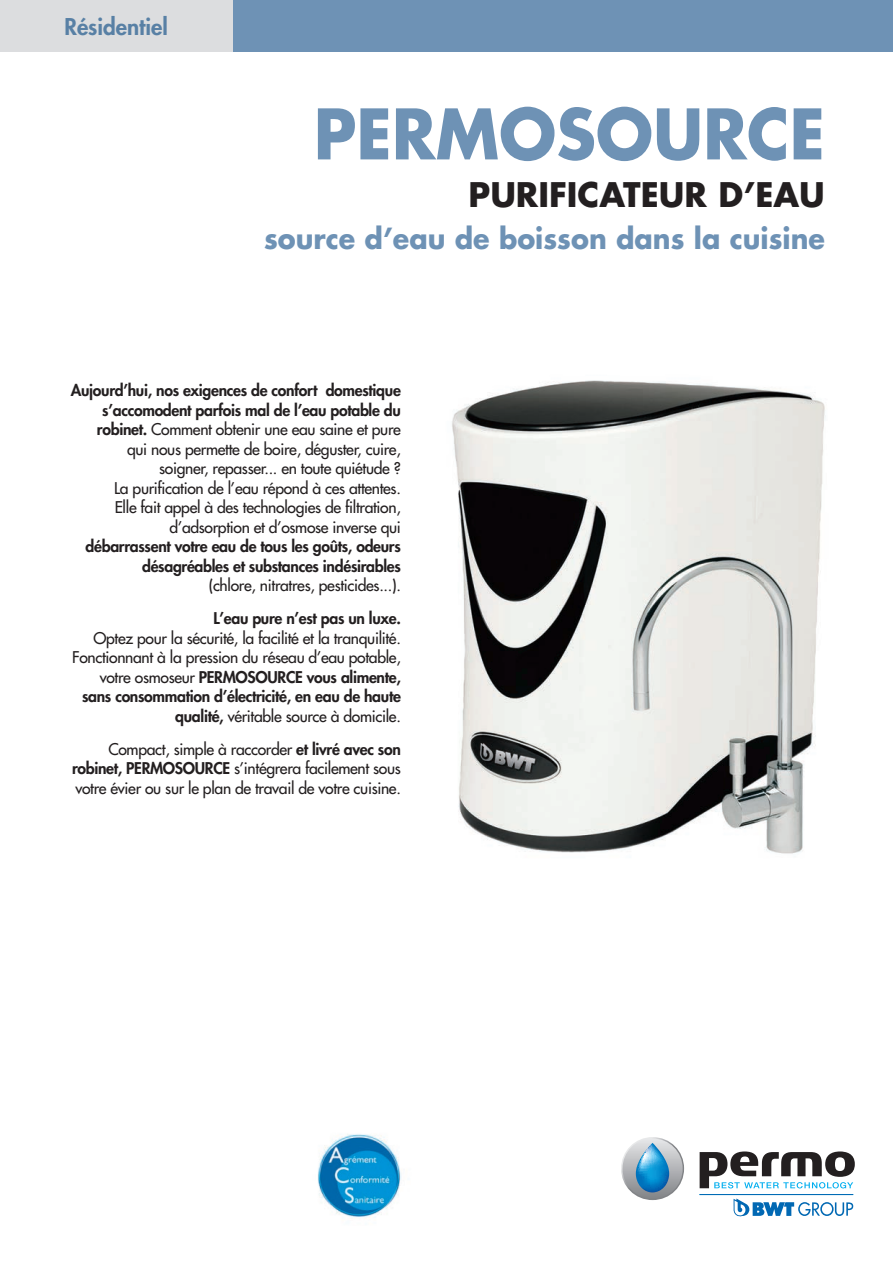
<style>
.page{position:relative;width:893px;height:1263px;background:#fff}
.page>*{position:absolute;margin:0;border:0;box-sizing:border-box;transform-origin:0 0}
.t1{font:700 67.8px "Futura";color:#6e92b5;scale:.95 1}
.t2{font:700 33px "Futura";color:#231f20}
.t3{font:700 28.35px "Futura";color:#6e92b5;scale:.95 1}
.t4{font:800 22.5px "Futura";color:#5880a5}
.t5{font:15.75px/19.5px "Futura";letter-spacing:-.02em;color:#231f20;text-align:right}
.t6{font:800 15.75px/19.5px "Futura";letter-spacing:-.02em;color:#231f20;text-align:right}
.s1{font-weight:800}
</style>
<div class="page">
<svg style="left:700px;top:1151px;width:155px;height:37px"></svg>
<svg style="left:621px;top:1137px;width:63px;height:63px"></svg>
<svg style="left:622px;top:1138px;width:61px;height:61px"></svg>
<svg style="left:636px;top:1143px;width:33px;height:49px"></svg>
<svg style="left:733px;top:1198px;width:120px;height:19px"></svg>
<hr style="left:699px;top:1194px;width:154px;height:1px;background:#0168b3">
<div style="left:0;top:0;width:893px;height:51px;background:#6e92b5"></div>
<img style="left:452px;top:380px;width:373px;height:474px">
<div style="left:0;top:0;width:233px;height:51px;background:#dcdddf"></div>
<img style="left:318px;top:1134px;width:84px;height:84px">
<h3 class="t4" style="left:64px;top:16px;width:105px">Résidentiel</h3>
<h1 class="t1" style="left:314px;top:103px;width:540px">PERMOSOURCE</h1>
<h2 class="t2" style="left:469px;top:180px;width:358px">PURIFICATEUR D’EAU</h2>
<h3 class="t3" style="left:264px;top:226px;width:592px">source d’eau de boisson dans la cuisine</h3>
<p class="t5" style="left:71px;top:382px;width:332px"><span class="s1">Aujourd’hui, nos exigences de confort domestique s’accomodent parfois mal de l’eau potable du robinet.</span> Comment obtenir une eau saine et pure<br>qui nous permette de boire, déguster, cuire,<br>soigner, repasser... en toute quiétude ?<br>La purification de l’eau répond à ces attentes.<br>Elle fait appel à des technologies de filtration, d’adsorption et d’osmose inverse qui</p>
<p class="t6" style="left:86px;top:538px;width:317px">débarrassent votre eau de tous les goûts, odeurs désagréables et substances indésirables</p>
<p class="t5" style="left:209px;top:577px;width:194px">(chlore, nitratres, pesticides...).</p>
<p class="t6" style="left:214px;top:610px;width:189px">L’eau pure n’est pas un luxe.</p>
<p class="t5" style="left:72px;top:629px;width:330px">Optez pour la sécurité, la facilité et la tranquilité.<br>Fonctionnant à la pression du réseau d’eau potable, votre osmoseur <span class="s1">PERMOSOURCE vous alimente, sans consommation d’électricité, en eau de haute qualité,</span> véritable source à domicile.</p>
<p class="t5" style="left:72px;top:740px;width:330px;text-align:justify;text-indent:36px">Compact, simple à raccorder <span class="s1">et livré avec son robinet, PERMOSOURCE</span> s’intégrera facilement sous votre évier ou sur le plan de travail de votre cuisine.</p>
</div>
